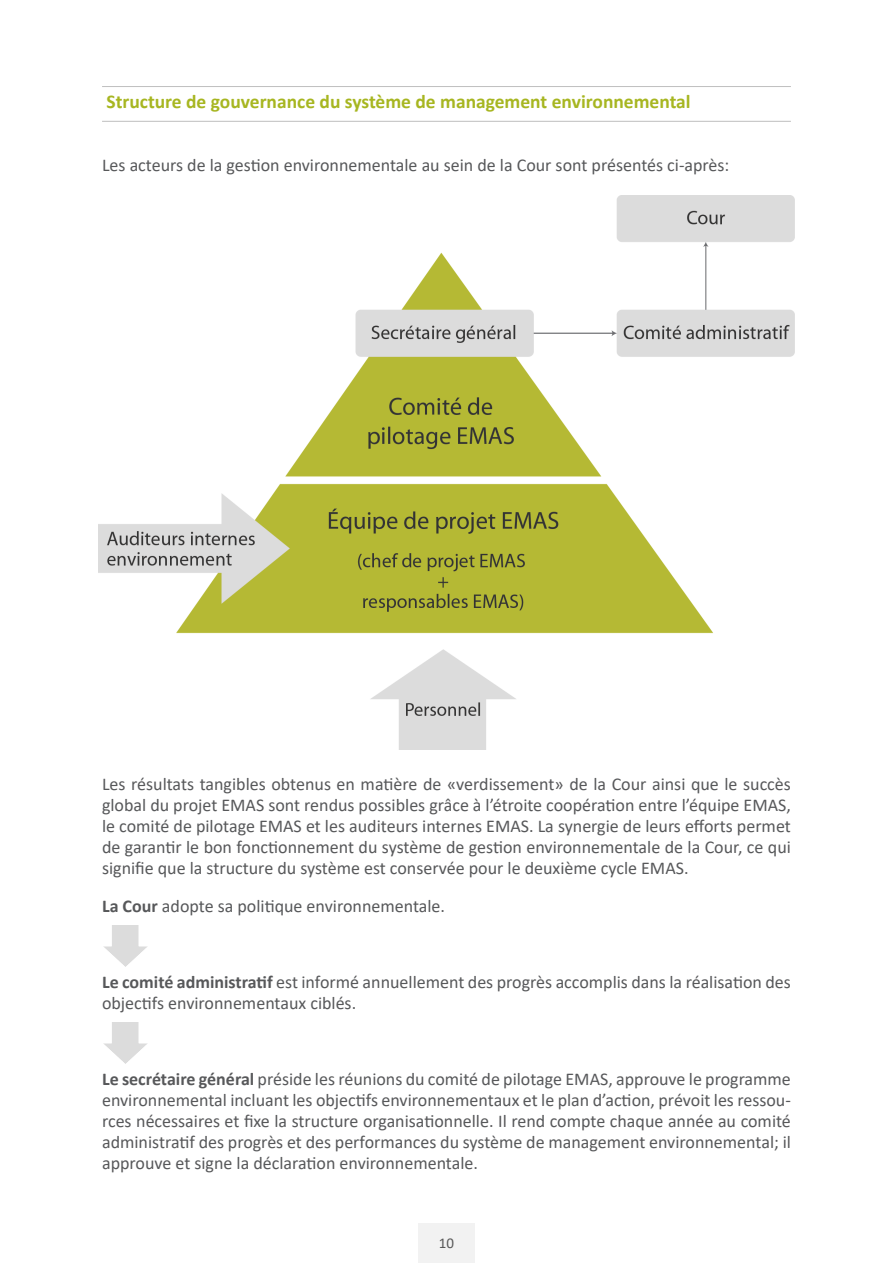
<style>
.page{position:relative;width:893px;height:1263px;background:#fff}
.page>*{position:absolute;margin:0;border:0;box-sizing:border-box;transform-origin:0 0}
.t1{font:700 19.5px "Calibri";color:#a7b621}
.t2{font:18px/21px "Calibri";color:#57585a;text-align:justify}
.t3{font:15px "Calibri";color:#595959}
.s1{font-weight:700}
</style>
<div class="page">
<div style="left:418px;top:1224px;width:57px;height:39px;background:#f2f2f2"></div>
<hr style="left:102px;top:86px;width:689px;height:1px;background:#bfbfbf">
<hr style="left:102px;top:121px;width:689px;height:1px;background:#bfbfbf">
<img style="left:104px;top:925px;width:43px;height:41px">
<img style="left:104px;top:1022px;width:43px;height:41px">
<img style="left:98px;top:195px;width:697px;height:555px">
<p class="t1" style="left:106px;top:88px;width:586px">Structure de gouvernance du système de management environnemental</p>
<p class="t2" style="left:102px;top:154px;width:629px">Les acteurs de la gestion environnementale au sein de la Cour sont présentés ci-après:</p>
<p class="t2" style="left:102px;top:773px;width:690px">Les résultats tangibles obtenus en matière de «verdissement» de la Cour ainsi que le succès global du projet EMAS sont rendus possibles grâce à l’étroite coopération entre l’équipe EMAS, le comité de pilotage EMAS et les auditeurs internes EMAS. La synergie de leurs efforts permet de garantir le bon fonctionnement du système de gestion environnementale de la Cour, ce qui signifie que la structure du système est conservée pour le deuxième cycle EMAS.</p>
<p class="t2" style="left:102px;top:895px;width:345px"><span class="s1">La Cour</span> adopte sa politique environnementale.</p>
<p class="t2" style="left:102px;top:971px;width:690px"><span class="s1">Le comité administratif</span> est informé annuellement des progrès accomplis dans la réalisation des objectifs environnementaux ciblés.</p>
<p class="t2" style="left:102px;top:1068px;width:690px"><span class="s1">Le secrétaire général</span> préside les réunions du comité de pilotage EMAS, approuve le programme environnemental incluant les objectifs environnementaux et le plan d’action, prévoit les ressou&shy;rces nécessaires et fixe la structure organisationnelle. Il rend compte chaque année au comité administratif des progrès et des performances du système de management environnemental; il approuve et signe la déclaration environnementale.</p>
<p class="t3" style="left:439px;top:1232px;width:17px">10</p>
</div>
